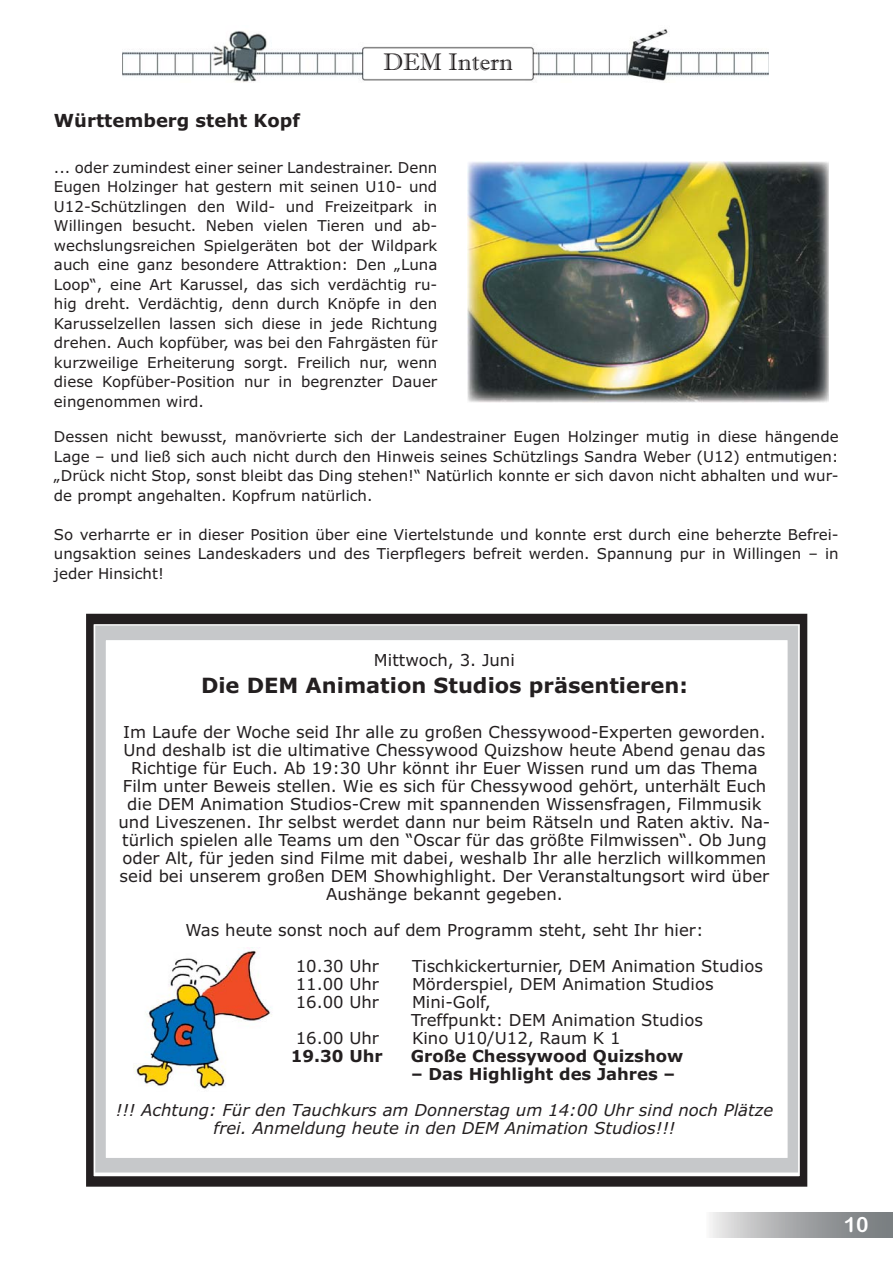
<style>
.page{position:relative;width:893px;height:1263px;background:#fff}
.page>*{position:absolute;margin:0;border:0;box-sizing:border-box;transform-origin:0 0}
.t1{font:24px "Imprint MT Shadow";color:#231f20}
.t2{font:700 21px "Verdana";color:#231f20}
.t3{font:21px "Arial Rounded MT Bold";color:#fff}
.t4{font:700 18px "Verdana";color:#231f20}
.t5{font:16.5px/18px "Verdana";color:#231f20}
.t6{font:italic 16.5px/18px "Verdana";color:#231f20;text-align:center}
.t7{font:700 16.5px "Verdana";color:#231f20}
.t8{font:15px/19.5px "Verdana";color:#231f20;text-align:justify}
</style>
<div class="page">
<svg style="left:710px;top:1213px;width:183px;height:25px;background:#a7a9ab"></svg>
<img style="left:122px;top:29px;width:647px;height:53px">
<div style="left:94px;top:627px;width:705px;height:544px;border:12px solid #c6c8ca"></div>
<div style="left:85px;top:615px;width:723px;height:571px;border:9px solid #231f20"></div>
<img style="left:135px;top:948px;width:136px;height:141px">
<img style="left:468px;top:162px;width:361px;height:240px">
<h1 class="t1" style="left:383px;top:53px;width:132px">DEM Intern</h1>
<p class="t4" style="left:54px;top:114px;width:248px">Württemberg steht Kopf</p>
<p class="t8" style="left:54px;top:159px;width:385px">... oder zumindest einer seiner Landestrainer. Denn Eugen Holzinger hat gestern mit seinen U10- und U12-Schützlingen den Wild- und Freizeitpark in Willingen besucht. Neben vielen Tieren und ab&shy;wechslungsreichen Spielgeräten bot der Wildpark auch eine ganz besondere Attraktion: Den „Luna Loop“, eine Art Karussel, das sich verdächtig ru&shy;hig dreht. Verdächtig, denn durch Knöpfe in den Karusselzellen lassen sich diese in jede Richtung drehen. Auch kopfüber, was bei den Fahrgästen für kurzweilige Erheiterung sorgt. Freilich nur, wenn diese Kopfüber-Position nur in begrenzter Dauer eingenommen wird.</p>
<p class="t8" style="left:54px;top:428px;width:786px">Dessen nicht bewusst, manövrierte sich der Landestrainer Eugen Holzinger mutig in diese hängende Lage – und ließ sich auch nicht durch den Hinweis seines Schützlings Sandra Weber (U12) entmutigen: „Drück nicht Stop, sonst bleibt das Ding stehen!“ Natürlich konnte er sich davon nicht abhalten und wur&shy;de prompt angehalten. Kopfrum natürlich.</p>
<p class="t8" style="left:54px;top:526px;width:786px">So verharrte er in dieser Position über eine Viertelstunde und konnte erst durch eine beherzte Befrei&shy;ungsaktion seines Landeskaders und des Tierpflegers befreit werden. Spannung pur in Willingen – in jeder Hinsicht!</p>
<p class="t5" style="left:374px;top:653px;width:142px">Mittwoch, 3. Juni</p>
<h2 class="t2" style="left:201px;top:677px;width:488px">Die DEM Animation Studios präsentieren:</h2>
<p class="t5" style="left:118px;top:725px;width:653px;text-align:center">Im Laufe der Woche seid Ihr alle zu großen Chessywood-Experten geworden.<br>Und deshalb ist die ultimative Chessywood Quizshow heute Abend genau das Richtige für Euch. Ab 19:30 Uhr könnt ihr Euer Wissen rund um das Thema Film unter Beweis stellen. Wie es sich für Chessywood gehört, unterhält Euch die DEM Animation Studios-Crew mit spannenden Wissensfragen, Filmmusik und Liveszenen. Ihr selbst werdet dann nur beim Rätseln und Raten aktiv. Na&shy;türlich spielen alle Teams um den “Oscar für das größte Filmwissen“. Ob Jung oder Alt, für jeden sind Filme mit dabei, weshalb Ihr alle herzlich willkommen seid bei unserem großen DEM Showhighlight. Der Veranstaltungsort wird über Aushänge bekannt gegeben.</p>
<p class="t5" style="left:296px;top:914px;width:409px;line-height:36px;text-indent:-110px">Was heute sonst noch auf dem Programm steht, seht Ihr hier:<br>10.30 Uhr</p>
<p class="t5" style="left:412px;top:959px;width:352px">Tischkickerturnier, DEM Animation Studios</p>
<p class="t5" style="left:296px;top:977px;width:85px">11.00 Uhr</p>
<p class="t5" style="left:412px;top:977px;width:303px">Mörderspiel, DEM Animation Studios</p>
<p class="t5" style="left:296px;top:995px;width:85px">16.00 Uhr</p>
<p class="t5" style="left:411px;top:995px;width:293px">Mini-Golf,<br>Treffpunkt: DEM Animation Studios</p>
<p class="t5" style="left:296px;top:1031px;width:85px">16.00 Uhr</p>
<p class="t5" style="left:412px;top:1031px;width:210px">Kino U10/U12, Raum K 1</p>
<p class="t7" style="left:291px;top:1050px;width:93px">19.30 Uhr</p>
<p class="t7" style="left:411px;top:1050px;width:274px">Große Chessywood Quizshow</p>
<p class="t7" style="left:411px;top:1068px;width:266px">– Das Highlight des Jahres –</p>
<p class="t6" style="left:116px;top:1103px;width:659px">!!! Achtung: Für den Tauchkurs am Donnerstag um 14:00 Uhr sind noch Plätze frei. Anmeldung heute in den DEM Animation Studios!!!</p>
<h2 class="t3" style="left:844px;top:1213px;width:26px">10</h2>
</div>
